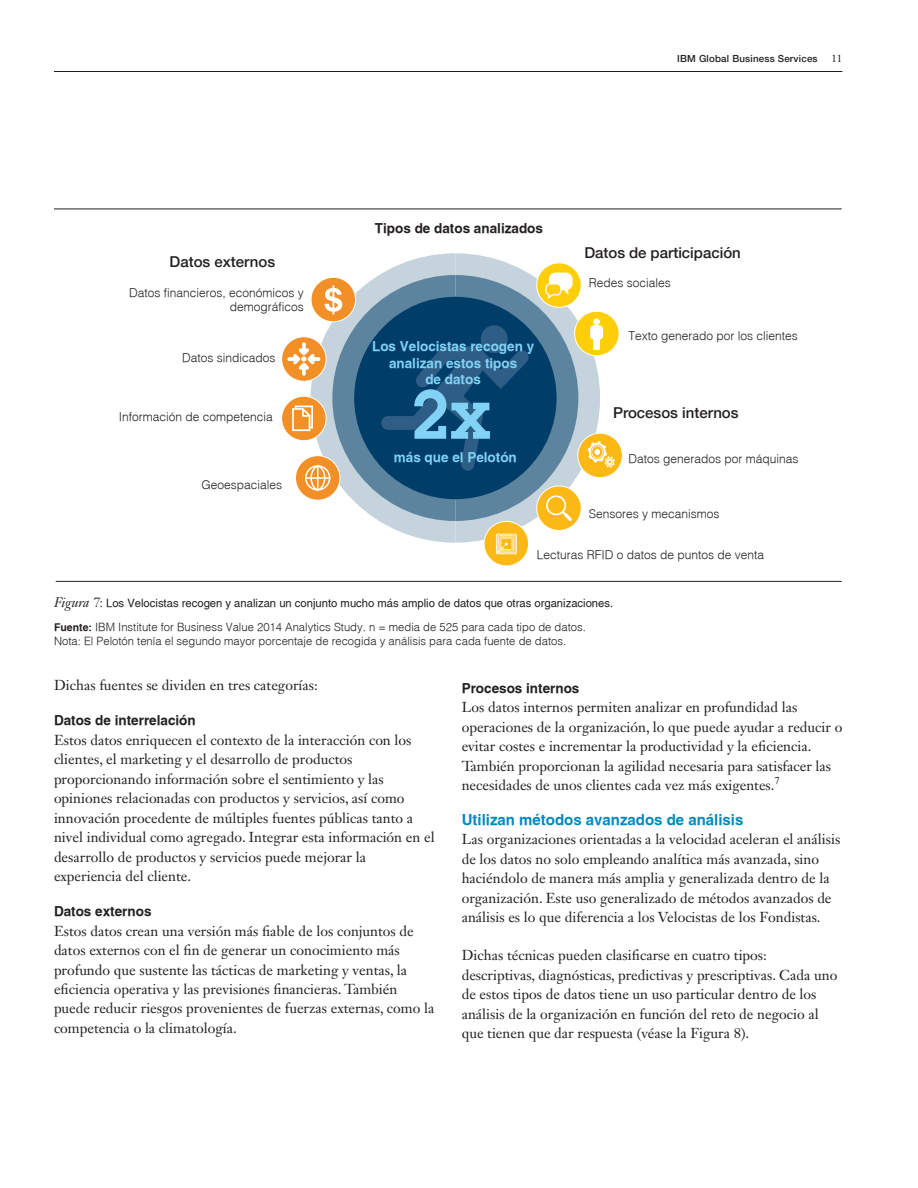
<style>
.page{position:relative;width:918px;height:1188px;background:#fff}
.page>*{position:absolute;margin:0;border:0;box-sizing:border-box;transform-origin:0 0}
.t1{font:600 67.5px "Lubalinfor IBM";color:#81d2f5}
.t2{font:500 15px "Helvetica Neue";color:#231f20}
.t3{font:700 15px "IBM Helv";color:#008ac0}
.t4{font:14.25px/19.5px "Janson Text LT Std";color:#231f20}
.t5{font:700 13.5px "IBM Helv";color:#231f20}
.t6{font:700 13.5px/16.2px "IBM Helv";color:#81d2f5;text-align:center}
.t7{font:300 12px/14.4px "IBM Helv";color:#231f20;text-align:right}
.t8{font:11.25px/24.3px "IBM Helv";color:#231f20}
.t9{font:300 11.25px "IBM Helv";color:#231f20}
.t10{font:10.5px "Janson Text LT Std";color:#231f20}
.t11{font:500 9.75px "Helvetica Neue";letter-spacing:.02em;color:#231f20}
.s1{font-family:"Janson Text LT Std";font-style:italic;font-size:13.5px}
.s2{font-weight:700;font-size:10.5px}
.s3{font-weight:300}
</style>
<div class="page">
<hr style="left:54px;top:71px;width:788px;height:1px;background:#231f20">
<hr style="left:54px;top:209px;width:788px;height:1px;background:#231f20">
<hr style="left:56px;top:581px;width:786px;height:1px;background:#231f20">
<div style="left:282px;top:337px;width:44px;height:44px;background:#f29027;border-radius:50%"></div>
<svg style="left:282px;top:396px;width:44px;height:45px"></svg>
<svg style="left:575px;top:311px;width:44px;height:45px"></svg>
<div style="left:578px;top:433px;width:44px;height:45px;background:#fcb814;border-radius:50%"></div>
<svg style="left:484px;top:521px;width:45px;height:45px"></svg>
<svg style="left:287px;top:253px;width:328px;height:301px"></svg>
<hr style="left:305px;top:477px;width:25px;height:2px;background:#fff">
<p class="t2" style="left:170px;top:253px;width:107px">Datos externos</p>
<p class="t7" style="left:129px;top:285px;width:176px">Datos financieros, económicos y demográficos</p>
<p class="t7" style="left:182px;top:350px;width:95px">Datos sindicados</p>
<p class="t7" style="left:119px;top:409px;width:156px">Información de competencia</p>
<p class="t7" style="left:202px;top:477px;width:82px">Geoespaciales</p>
<p class="t11" style="left:677px;top:53px;width:142px">IBM Global Business Services</p>
<p class="t10" style="left:832px;top:52px;width:12px">11</p>
<p class="t5" style="left:375px;top:220px;width:170px">Tipos de datos analizados</p>
<p class="t6" style="left:372px;top:338px;width:164px">Los Velocistas recogen y analizan estos tipos<br>de datos</p>
<h1 class="t1" style="left:413px;top:370px;width:81px">2x</h1>
<p class="t6" style="left:394px;top:448px;width:125px">más que el Pelotón</p>
<p class="t2" style="left:584px;top:244px;width:158px">Datos de participación</p>
<p class="t7" style="left:589px;top:275px;width:84px">Redes sociales</p>
<p class="t7" style="left:629px;top:328px;width:171px">Texto generado por los clientes</p>
<p class="t2" style="left:613px;top:404px;width:127px">Procesos internos</p>
<p class="t7" style="left:629px;top:451px;width:172px">Datos generados por máquinas</p>
<p class="t7" style="left:589px;top:506px;width:132px">Sensores y mecanismos</p>
<p class="t7" style="left:537px;top:547px;width:229px">Lecturas RFID o datos de puntos de venta</p>
<p class="t8" style="left:54px;top:591px;width:561px"><span class="s1">Figura 7</span>: Los Velocistas recogen y analizan un conjunto mucho más amplio de datos que otras organizaciones.<br><span class="s2">Fuente:</span> <span class="s3">IBM Institute for Business Value 2014 Analytics Study. n = media de 525 para cada tipo de datos.</span></p>
<p class="t9" style="left:54px;top:634px;width:514px">Nota: El Pelotón tenía el segundo mayor porcentaje de recogida y análisis para cada fuente de datos.</p>
<p class="t4" style="left:54px;top:675px;width:265px">Dichas fuentes se dividen en tres categorías:</p>
<p class="t5" style="left:54px;top:712px;width:143px">Datos de interrelación</p>
<p class="t4" style="left:54px;top:730px;width:382px">Estos datos enriquecen el contexto de la interacción con los clientes, el marketing y el desarrollo de productos proporcionando información sobre el sentimiento y las opiniones relacionadas con productos y servicios, así como innovación procedente de múltiples fuentes públicas tanto a nivel individual como agregado. Integrar esta información en el desarrollo de productos y servicios puede mejorar la experiencia del cliente.</p>
<p class="t5" style="left:54px;top:903px;width:99px">Datos externos</p>
<p class="t4" style="left:54px;top:921px;width:382px">Estos datos crean una versión más fiable de los conjuntos de datos externos con el fin de generar un conocimiento más profundo que sustente las tácticas de marketing y ventas, la eficiencia operativa y las previsiones financieras. También puede reducir riesgos provenientes de fuerzas externas, como la competencia o la climatología.</p>
<p class="t5" style="left:462px;top:680px;width:119px">Procesos internos</p>
<p class="t4" style="left:462px;top:697px;width:382px">Los datos internos permiten analizar en profundidad las operaciones de la organización, lo que puede ayudar a reducir o evitar costes e incrementar la productividad y la eficiencia.<br>También proporcionan la agilidad necesaria para satisfacer las necesidades de unos clientes cada vez más exigentes.<sup>7</sup></p>
<p class="t3" style="left:462px;top:810px;width:283px">Utilizan métodos avanzados de análisis</p>
<p class="t4" style="left:462px;top:830px;width:380px">Las organizaciones orientadas a la velocidad aceleran el análisis de los datos no solo empleando analítica más avanzada, sino haciéndolo de manera más amplia y generalizada dentro de la organización. Este uso generalizado de métodos avanzados de análisis es lo que diferencia a los Velocistas de los Fondistas.</p>
<p class="t4" style="left:462px;top:945px;width:377px">Dichas técnicas pueden clasificarse en cuatro tipos: descriptivas, diagnósticas, predictivas y prescriptivas. Cada uno de estos tipos de datos tiene un uso particular dentro de los análisis de la organización en función del reto de negocio al que tienen que dar respuesta (véase la Figura 8).</p>
</div>
